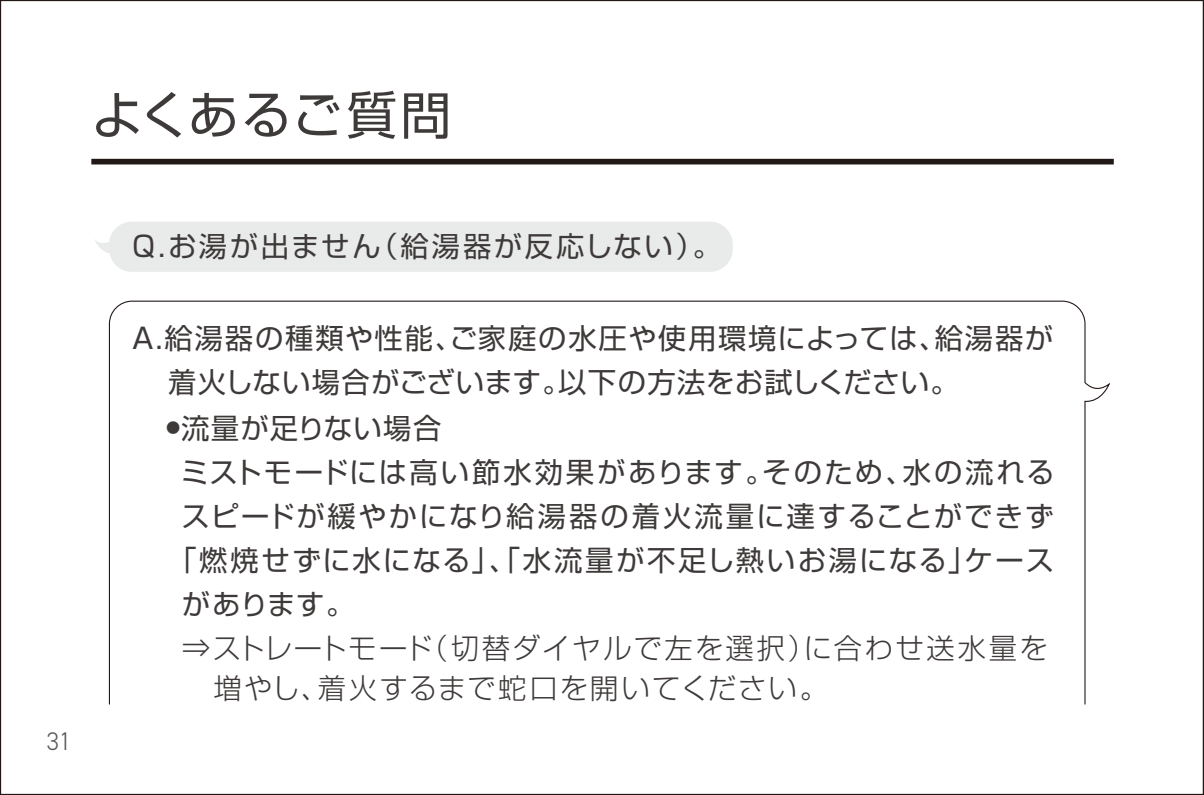
<style>
.page{position:relative;width:1204px;height:795px;background:#fff}
.page>*{position:absolute;margin:0;border:0;box-sizing:border-box;transform-origin:0 0}
.t1{font:51.2px "Shin Go Pro";letter-spacing:.02em;color:#3e3a39}
.t2{font:28.4px/44px "Shin Go Pro";letter-spacing:.06em;color:#3e3a39}
.t3{font:28.4px "Shin Go Pro";letter-spacing:.085em;color:#3e3a39}
.t4{font:300 28.4px/40px "Shin Go Pro";letter-spacing:.07em;color:#3e3a39}
.t5{font:28.4px "Shin Go Pro";letter-spacing:.09em;color:#3e3a39}
.t6{font:28.4px "Shin Go Pro";letter-spacing:.04em;color:#3e3a39}
.t7{font:300 25.6px "DIN2014";color:#595757}
</style>
<div class="page">
<div style="left:95px;top:222px;width:637px;height:50px;background:#e9eaea"></div>
<svg style="left:108px;top:300px;width:1001px;height:405px"></svg>
<div style="left:91px;top:159px;width:1022px;height:5px;background:#221815"></div>
<h1 class="t1" style="left:91px;top:73px;width:361px">よくあるご質問</h1>
<p class="t7" style="left:46px;top:725px;width:27px">31</p>
<p class="t5" style="left:132px;top:223px;width:590px">Q.お湯が出ません（給湯器が反応しない）。</p>
<p class="t2" style="left:168px;top:312px;width:886px;text-indent:-36px">A.給湯器の種類や性能、ご家庭の水圧や使用環境によっては、給湯器が着火しない場合がございます。以下の方法をお試しください。</p>
<p class="t6" style="left:166px;top:404px;width:277px"><sup>●</sup>流量が足りない場合</p>
<p class="t3" style="left:181px;top:448px;width:874px">ミストモードには高い節水効果があります。そのため、水の流れる</p>
<p class="t2" style="left:181px;top:490px;width:873px">スピードが緩やかになり給湯器の着火流量に達することができず</p>
<p class="t3" style="left:168px;top:536px;width:887px">「燃焼せずに水になる」、「水流量が不足し熱いお湯になる」ケース</p>
<p class="t2" style="left:182px;top:578px;width:174px">があります。</p>
<p class="t4" style="left:182px;top:624px;width:866px">⇒ストレートモード（切替ダイヤルで左を選択）に合わせ送水量を　増やし、着火するまで蛇口を開いてください。</p>
</div>
